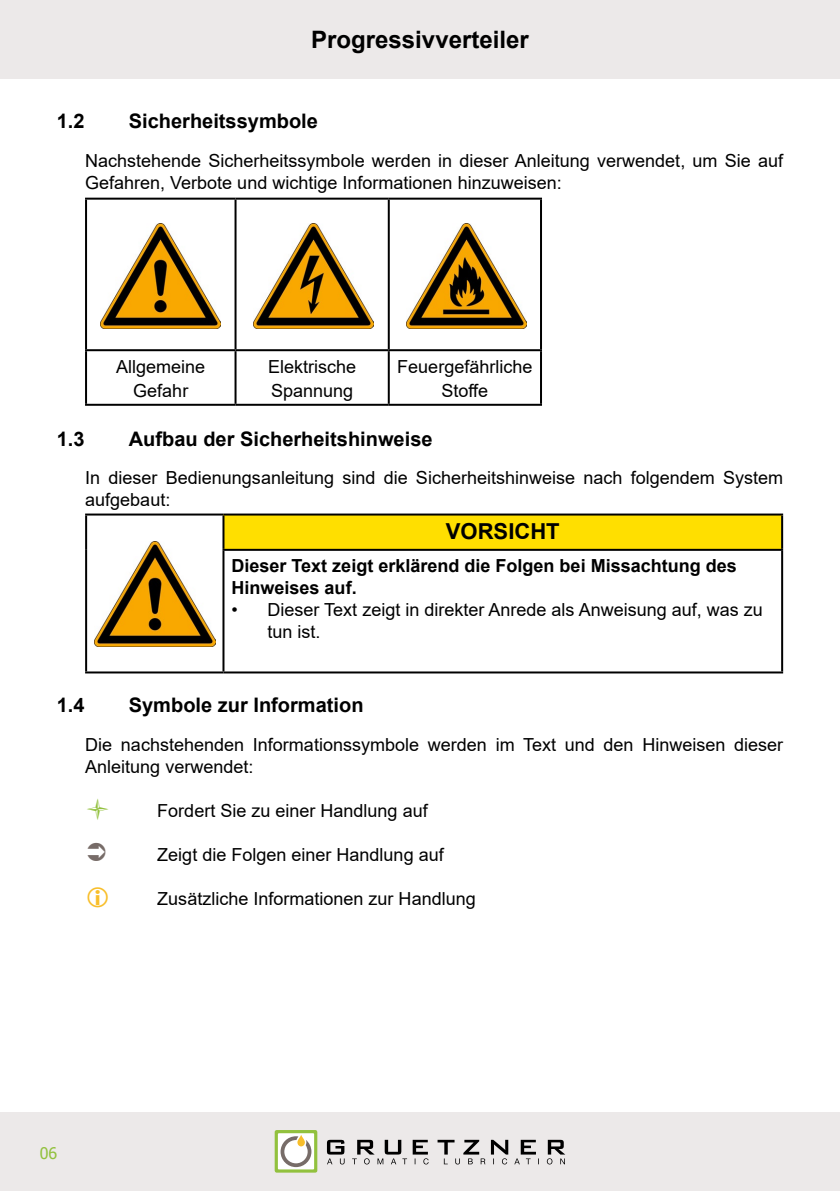
<style>
.page{position:relative;width:840px;height:1191px;background:#fff}
.page>*{position:absolute;margin:0;border:0;box-sizing:border-box;transform-origin:0 0}
.t1{font:700 24px "Arial";color:#000}
.t2{font:700 22px "Arial";color:#000}
.t3{font:700 20px "Arial";color:#000}
.t4{font:18px/22px "Arial";color:#000}
.t5{font:700 18px/22px "Arial";color:#000}
.t6{font:16px "Tahoma";color:#92c13e}
.s1{color:#92c13e}
</style>
<div class="page">
<div style="left:0;top:1112px;width:839px;height:79px;background:#ece9e9"></div>
<div style="left:0;top:0;width:839px;height:78px;background:#ece9e9"></div>
<img style="left:101px;top:224px;width:120px;height:105px">
<img style="left:253px;top:224px;width:120px;height:105px">
<img style="left:406px;top:224px;width:120px;height:105px">
<img style="left:95px;top:541px;width:120px;height:106px">
<div style="left:223px;top:514px;width:558px;height:36px;background:#ffdf00"></div>
<hr style="left:85px;top:513px;width:138px;height:2px;background:#000">
<hr style="left:85px;top:515px;width:2px;height:35px;background:#000">
<hr style="left:223px;top:513px;width:559px;height:2px;background:#000">
<hr style="left:222px;top:515px;width:2px;height:34px;background:#000">
<hr style="left:780px;top:515px;width:2px;height:34px;background:#000">
<hr style="left:85px;top:550px;width:2px;height:121px;background:#000">
<hr style="left:222px;top:549px;width:560px;height:2px;background:#000">
<hr style="left:222px;top:551px;width:2px;height:120px;background:#000">
<hr style="left:780px;top:551px;width:2px;height:120px;background:#000">
<hr style="left:85px;top:671px;width:138px;height:2px;background:#000">
<hr style="left:223px;top:671px;width:559px;height:2px;background:#000">
<hr style="left:85px;top:198px;width:150px;height:2px;background:#000">
<hr style="left:85px;top:200px;width:2px;height:149px;background:#000">
<hr style="left:235px;top:198px;width:153px;height:2px;background:#000">
<hr style="left:234px;top:200px;width:2px;height:149px;background:#000">
<hr style="left:388px;top:198px;width:153px;height:2px;background:#000">
<hr style="left:387px;top:200px;width:2px;height:149px;background:#000">
<hr style="left:539px;top:200px;width:2px;height:149px;background:#000">
<hr style="left:85px;top:349px;width:150px;height:2px;background:#000">
<hr style="left:85px;top:351px;width:2px;height:53px;background:#000">
<hr style="left:235px;top:349px;width:153px;height:2px;background:#000">
<hr style="left:234px;top:351px;width:2px;height:53px;background:#000">
<hr style="left:388px;top:349px;width:153px;height:2px;background:#000">
<hr style="left:387px;top:351px;width:2px;height:53px;background:#000">
<hr style="left:539px;top:351px;width:2px;height:53px;background:#000">
<hr style="left:85px;top:404px;width:150px;height:2px;background:#000">
<hr style="left:235px;top:404px;width:153px;height:2px;background:#000">
<hr style="left:388px;top:404px;width:153px;height:2px;background:#000">
<svg style="left:327px;top:1139px;width:238px;height:25px"></svg>
<svg style="left:274px;top:1130px;width:43px;height:42px"></svg>
<h1 class="t1" style="left:311px;top:23px;width:219px">Progressivverteiler</h1>
<p class="t3" style="left:57px;top:107px;width:29px">1.2</p>
<p class="t3" style="left:129px;top:107px;width:190px">Sicherheitssymbole</p>
<p class="t4" style="left:85px;top:149px;width:699px">Nachstehende Sicherheitssymbole werden in dieser Anleitung verwendet, um Sie auf<br>Gefahren, Verbote und wichtige Informationen hinzuweisen:</p>
<p class="t4" style="left:116px;top:354px;width:91px;line-height:24px;text-align:center">Allgemeine<br>Gefahr</p>
<p class="t4" style="left:268px;top:354px;width:90px;line-height:24px">Elektrische<br>Spannung</p>
<p class="t4" style="left:397px;top:354px;width:137px;line-height:24px;text-align:center">Feuergefährliche<br>Stoffe</p>
<p class="t3" style="left:57px;top:425px;width:29px">1.3</p>
<p class="t3" style="left:129px;top:425px;width:305px">Aufbau der Sicherheitshinweise</p>
<p class="t4" style="left:85px;top:467px;width:699px">In dieser Bedienungsanleitung sind die Sicherheitshinweise nach folgendem System aufgebaut:</p>
<p class="t2" style="left:445px;top:515px;width:115px">VORSICHT</p>
<p class="t5" style="left:231px;top:555px;width:506px">Dieser Text zeigt erklärend die Folgen bei Missachtung des<br>Hinweises auf.</p>
<p class="t4" style="left:267px;top:599px;width:496px;text-indent:-36px">• Dieser Text zeigt in direkter Anrede als Anweisung auf, was zu tun ist.</p>
<p class="t3" style="left:57px;top:691px;width:29px">1.4</p>
<p class="t3" style="left:129px;top:691px;width:236px">Symbole zur Information</p>
<p class="t4" style="left:85px;top:733px;width:699px">Die nachstehenden Informationssymbole werden im Text und den Hinweisen dieser<br>Anleitung verwendet:</p>
<p class="t4" style="left:85px;top:799px;width:344px"><span class="s1">●</span> Fordert Sie zu einer Handlung auf</p>
<p class="t4" style="left:157px;top:843px;width:288px">Zeigt die Folgen einer Handlung auf</p>
<p class="t4" style="left:157px;top:887px;width:320px">Zusätzliche Informationen zur Handlung</p>
<p class="t6" style="left:40px;top:1142px;width:19px">06</p>
</div>
